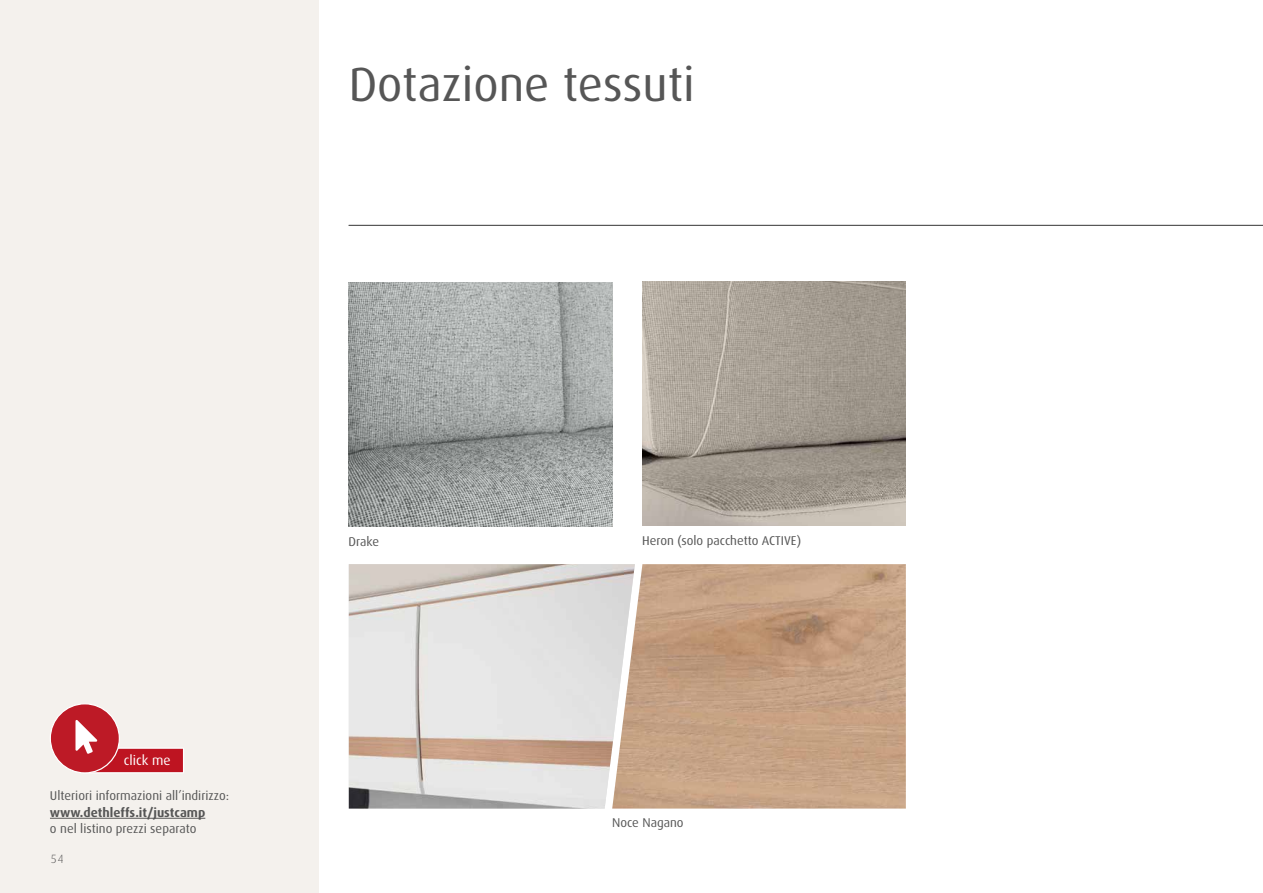
<style>
.page{position:relative;width:1263px;height:893px;background:#fff}
.page>*{position:absolute;margin:0;border:0;box-sizing:border-box;transform-origin:0 0}
.t1{font:48px "Dax Pro";color:#565656}
.t2{font:13.65px "Dax OT";color:#fff}
.t3{font:12.75px "Dax Pro";color:#565656}
.t4{font:12.75px "Dax OT";color:#565656}
.t5{font:700 12.75px "Dax OT";color:#565656}
.t6{font:300 12px "Dax OT";color:#565656}
</style>
<div class="page">
<div style="left:0;top:0;width:319px;height:893px;background:#f4f1ed"></div>
<img style="left:349px;top:564px;width:263px;height:245px">
<img style="left:612px;top:564px;width:294px;height:245px">
<img style="left:349px;top:283px;width:263px;height:243px">
<hr style="left:349px;top:225px;width:914px;height:1px;background:#565656">
<hr style="left:50px;top:818px;width:155px;height:1px;background:#565656">
<div style="left:50px;top:704px;width:69px;height:69px;background:#bd1a26;border-radius:50%"></div>
<svg style="left:75px;top:720px;width:109px;height:53px"></svg>
<img style="left:642px;top:281px;width:264px;height:245px">
<h1 class="t1" style="left:349px;top:54px;width:348px">Dotazione tessuti</h1>
<p class="t2" style="left:124px;top:752px;width:48px">click me</p>
<p class="t3" style="left:50px;top:788px;width:181px">Ulteriori informazioni all’indirizzo:</p>
<p class="t5" style="left:50px;top:804px;width:157px">www.dethleffs.it/justcamp</p>
<p class="t3" style="left:50px;top:821px;width:148px">o nel listino prezzi separato</p>
<p class="t6" style="left:51px;top:851px;width:14px">54</p>
<p class="t4" style="left:349px;top:533px;width:32px">Drake</p>
<p class="t4" style="left:642px;top:533px;width:160px">Heron (solo pacchetto ACTIVE)</p>
<p class="t4" style="left:612px;top:814px;width:73px">Noce Nagano</p>
</div>
